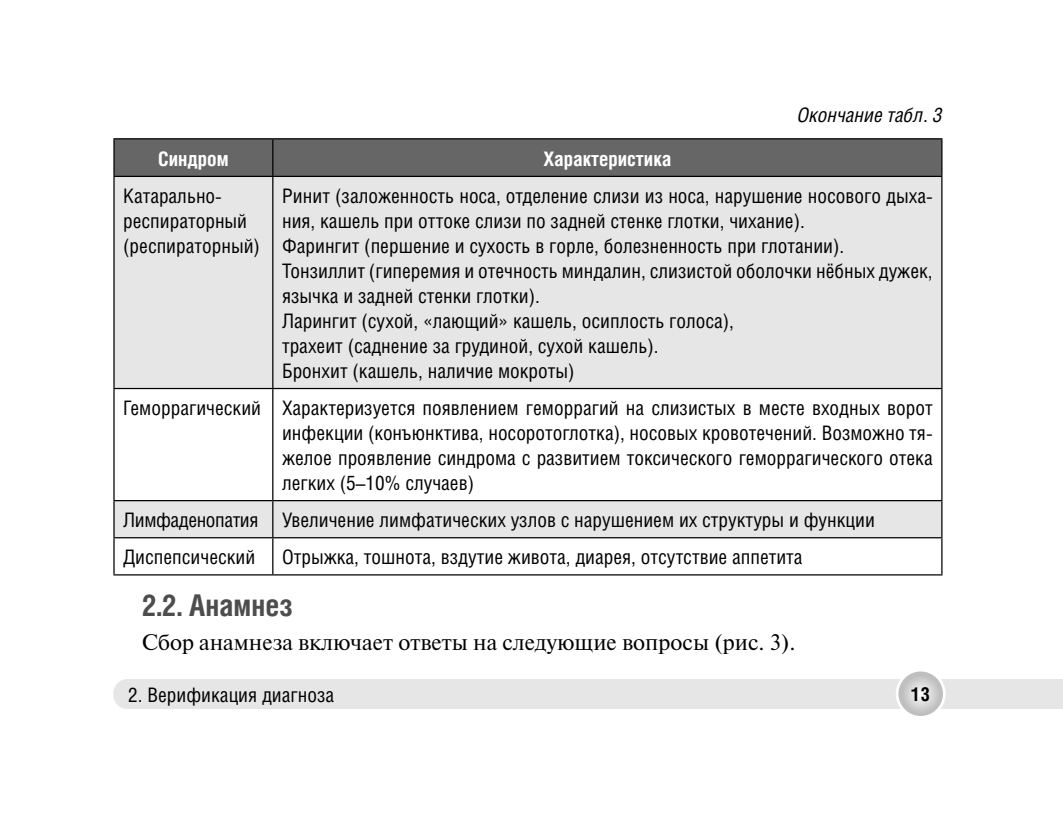
<style>
.page{position:relative;width:1063px;height:815px;background:#fff}
.page>*{position:absolute;margin:0;border:0;box-sizing:border-box;transform-origin:0 0}
.t1{font:700 30px "Helios Cond C";color:#4d4d4d}
.t2{font:22.5px "Newton";color:#000}
.t3{font:20px/25px "Helios Cond C";color:#000}
.t4{font:700 20px "Helios Cond C";color:#fff}
.t5{font:italic 20px "Helios Cond C";color:#000}
.t6{font:700 19.25px "Helios Cond C";color:#000}
</style>
<div class="page">
<div style="left:113px;top:679px;width:950px;height:30px;background:#e6e6e6"></div>
<svg style="left:897px;top:670px;width:47px;height:47px"></svg>
<div style="left:896px;top:669px;width:50px;height:50px;border:3px solid #fff;border-radius:50%"></div>
<div style="left:115px;top:139px;width:826px;height:37px;background:#666"></div>
<svg style="left:115px;top:177px;width:826px;height:360px;fill:#e6e6e6"></svg>
<hr style="left:272px;top:139px;width:1px;height:37px;background:#000">
<hr style="left:272px;top:177px;width:1px;height:211px;background:#000">
<hr style="left:272px;top:389px;width:1px;height:111px;background:#000">
<hr style="left:272px;top:501px;width:1px;height:36px;background:#000">
<hr style="left:272px;top:538px;width:1px;height:36px;background:#000">
<hr style="left:113px;top:389px;width:2px;height:111px;background:#000">
<hr style="left:941px;top:389px;width:2px;height:111px;background:#000">
<hr style="left:113px;top:538px;width:2px;height:36px;background:#000">
<hr style="left:941px;top:538px;width:2px;height:36px;background:#000">
<hr style="left:113px;top:574px;width:830px;height:1px;background:#000">
<hr style="left:113px;top:138px;width:160px;height:1px;background:#000">
<hr style="left:113px;top:139px;width:2px;height:37px;background:#000">
<hr style="left:273px;top:138px;width:670px;height:1px;background:#000">
<hr style="left:941px;top:139px;width:2px;height:37px;background:#000">
<hr style="left:113px;top:176px;width:830px;height:1px;background:#000">
<hr style="left:113px;top:177px;width:2px;height:211px;background:#000">
<hr style="left:941px;top:177px;width:2px;height:211px;background:#000">
<hr style="left:113px;top:388px;width:830px;height:1px;background:#000">
<hr style="left:113px;top:500px;width:160px;height:1px;background:#000">
<hr style="left:113px;top:501px;width:2px;height:36px;background:#000">
<hr style="left:273px;top:500px;width:670px;height:1px;background:#000">
<hr style="left:941px;top:501px;width:2px;height:36px;background:#000">
<hr style="left:113px;top:537px;width:830px;height:1px;background:#000">
<p class="t5" style="left:798px;top:108px;width:146px">Окончание табл. 3</p>
<p class="t4" style="left:158px;top:151px;width:72px">Синдром</p>
<p class="t4" style="left:543px;top:151px;width:130px">Характеристика</p>
<p class="t3" style="left:123px;top:185px;width:138px">Катарально&shy;респираторный (респираторный)</p>
<p class="t3" style="left:282px;top:185px;width:652px">Ринит (заложенность носа, отделение слизи из носа, нарушение носового дыха&shy;ния, кашель при оттоке слизи по задней стенке глотки, чихание).<br>Фарингит (першение и сухость в горле, болезненность при глотании).<br>Тонзиллит (гиперемия и отечность миндалин, слизистой оболочки нёбных дужек, язычка и задней стенки глотки).<br>Ларингит (сухой, «лающий» кашель, осиплость голоса),<br>трахеит (саднение за грудиной, сухой кашель).<br>Бронхит (кашель, наличие мокроты)</p>
<p class="t3" style="left:282px;top:397px;width:652px;text-align:justify;text-indent:-159px">Геморрагический Характеризуется появлением геморрагий на слизистых в месте входных ворот инфекции (конъюнктива, носоротоглотка), носовых кровотечений. Возможно тя&shy;желое проявление синдрома с развитием токсического геморрагического отека легких (5–10% случаев)</p>
<p class="t3" style="left:123px;top:503px;width:753px;line-height:37px">Лимфаденопатия Увеличение лимфатических узлов с нарушением их структуры и функции<br>Диспепсический</p>
<p class="t3" style="left:282px;top:546px;width:522px">Отрыжка, тошнота, вздутие живота, диарея, отсутствие аппетита</p>
<p class="t1" style="left:142px;top:594px;width:153px">2.2. Анамнез</p>
<p class="t2" style="left:142px;top:634px;width:655px">Сбор анамнеза включает ответы на следующие вопросы (рис. 3).</p>
<p class="t3" style="left:128px;top:684px;width:207px">2. Верификация диагноза</p>
<p class="t6" style="left:911px;top:687px;width:20px">13</p>
</div>
